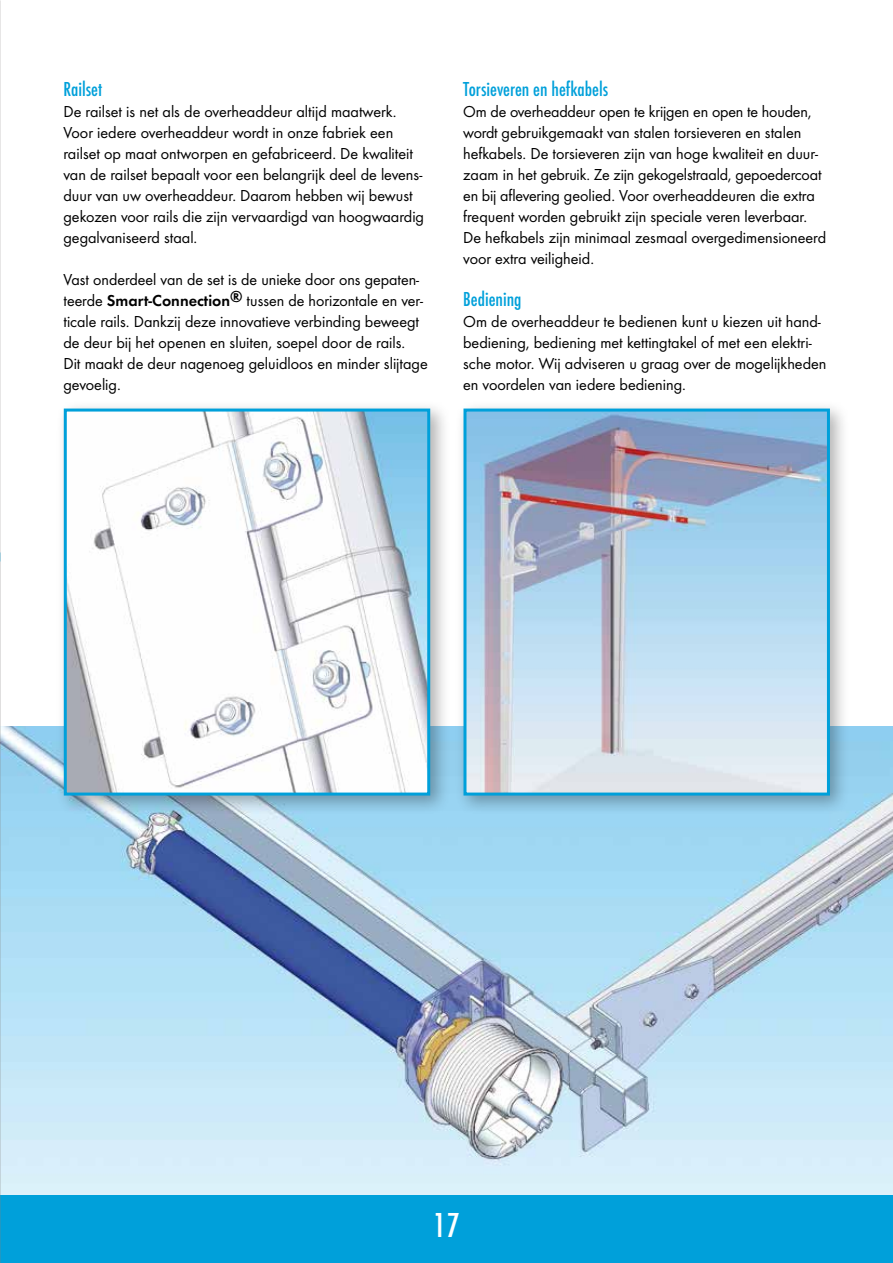
<style>
.page{position:relative;width:893px;height:1263px;background:#fff}
.page>*{position:absolute;margin:0;border:0;box-sizing:border-box;transform-origin:0 0}
.t1{font:500 36px "Futura Con";color:#fff}
.t2{font:500 21px "Futura Con";color:#00a0da}
.t3{font:16.5px/21px "Futura Boo";color:#000}
.s1{font-family:"Futura Dem"}
</style>
<div class="page">
<img style="left:0;top:726px;width:893px;height:469px">
<div style="left:55px;top:400px;width:395px;height:415px;background:#000;opacity:.3"></div>
<img style="left:68px;top:413px;width:358px;height:378px">
<div style="left:64px;top:409px;width:366px;height:386px;border:3px solid #00a0da"></div>
<div style="left:455px;top:400px;width:395px;height:415px;background:#000;opacity:.3"></div>
<img style="left:467px;top:413px;width:359px;height:378px">
<div style="left:463px;top:409px;width:367px;height:386px;border:3px solid #00a0da"></div>
<div style="left:0;top:1195px;width:893px;height:68px;background:#00a0da"></div>
<img style="left:0;top:0;width:1px;height:553px">
<p class="t2" style="left:63px;top:77px;width:40px">Railset</p>
<p class="t3" style="left:63px;top:101px;width:362px">De railset is net als de overheaddeur altijd maatwerk.<br>Voor iedere overheaddeur wordt in onze fabriek een railset op maat ontworpen en gefabriceerd. De kwaliteit van de railset bepaalt voor een belangrijk deel de levens&shy;duur van uw overheaddeur. Daarom hebben wij bewust gekozen voor rails die zijn vervaardigd van hoogwaardig gegalvaniseerd staal.</p>
<p class="t3" style="left:63px;top:269px;width:366px">Vast onderdeel van de set is de unieke door ons gepaten&shy;teerde <span class="s1">Smart-Connection</span><sup>®</sup> tussen de horizontale en ver&shy;ticale rails. Dankzij deze innovatieve verbinding beweegt de deur bij het openen en sluiten, soepel door de rails.<br>Dit maakt de deur nagenoeg geluidloos en minder slijtage gevoelig.</p>
<p class="t2" style="left:463px;top:77px;width:147px">Torsieveren en hefkabels</p>
<p class="t3" style="left:463px;top:101px;width:364px">Om de overheaddeur open te krijgen en open te houden, wordt gebruikgemaakt van stalen torsieveren en stalen hefkabels. De torsieveren zijn van hoge kwaliteit en duur&shy;zaam in het gebruik. Ze zijn gekogelstraald, gepoedercoat en bij aflevering geolied. Voor overheaddeuren die extra frequent worden gebruikt zijn speciale veren leverbaar.<br>De hefkabels zijn minimaal zesmaal overgedimensioneerd voor extra veiligheid.</p>
<p class="t2" style="left:463px;top:287px;width:60px">Bediening</p>
<p class="t3" style="left:463px;top:311px;width:365px">Om de overheaddeur te bedienen kunt u kiezen uit hand&shy;bediening, bediening met kettingtakel of met een elektri&shy;sche motor. Wij adviseren u graag over de mogelijkheden en voordelen van iedere bediening.</p>
<h1 class="t1" style="left:433px;top:1205px;width:29px">17</h1>
</div>
